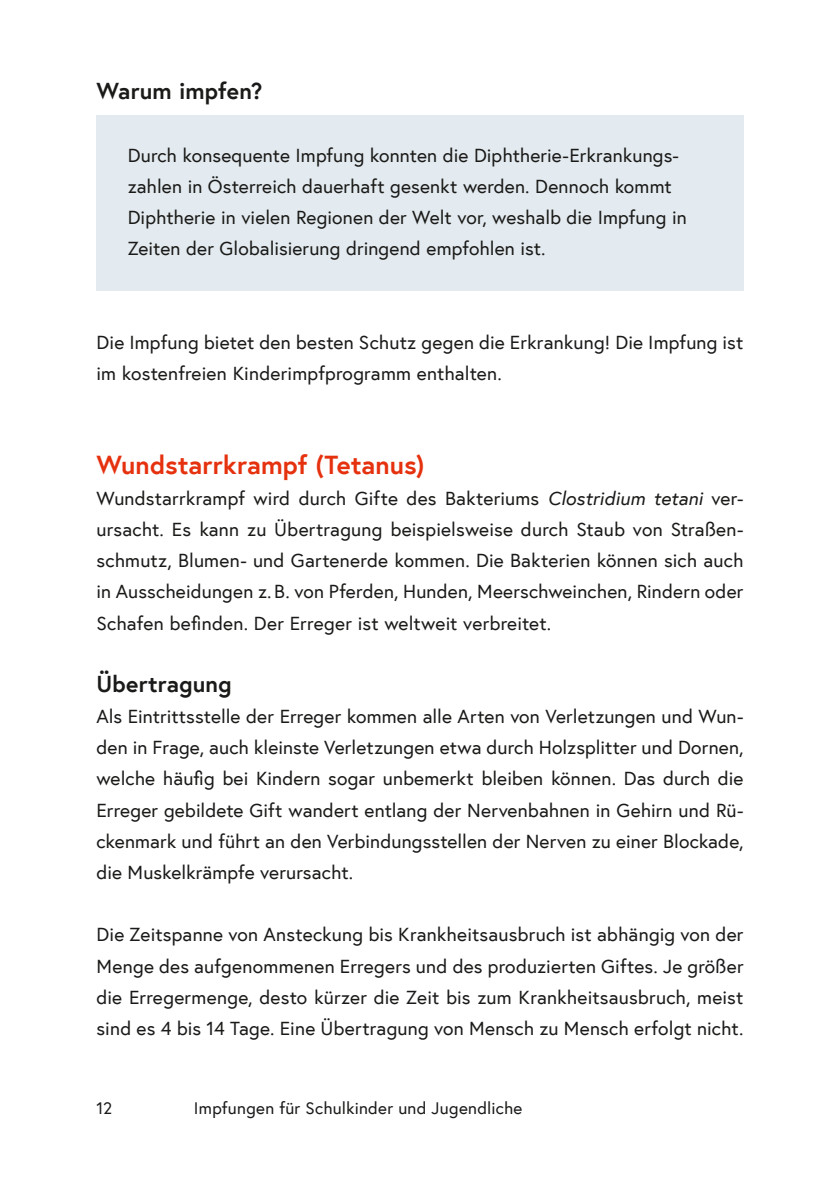
<style>
.page{position:relative;width:840px;height:1191px;background:#fff}
.page>*{position:absolute;margin:0;border:0;box-sizing:border-box;transform-origin:0 0}
.h3_Impf-Art{font:700 26px "Europa Austria";letter-spacing:.005em;color:#e5310e}
.h4_Impf-Uebertragung{font:700 23px "Europa Austria";letter-spacing:.01em;color:#1a1a18}
.p_Abstand_danach{font:19.2px/31.2px "Europa Austria";letter-spacing:.01em;color:#1a1a18;text-align:justify}
.Infobox_p_Infobox_ohne_h_nach_H{font:19.2px/31.2px "Europa Austria";letter-spacing:.005em;color:#1a1a18}
.t1{font:17px "Europa Austria";letter-spacing:.015em;color:#1a1a18}
.s1{font-style:italic}
</style>
<div class="page">
<div style="left:96px;top:115px;width:647px;height:175px;background:#e4ebf0"></div>
<h4 class="h4_Impf-Uebertragung" style="left:96px;top:75px;width:167px">Warum impfen?</h4>
<p class="Infobox_p_Infobox_ohne_h_nach_H" style="left:128px;top:139px;width:560px">Durch konsequente Impfung konnten die Diphtherie-Erkrankungs&shy;zahlen in Österreich dauerhaft gesenkt werden. Dennoch kommt Diphtherie in vielen Regionen der Welt vor, weshalb die Impfung in Zeiten der Globalisierung dringend empfohlen ist.</p>
<p class="p_Abstand_danach" style="left:96px;top:326px;width:648px">Die Impfung bietet den besten Schutz gegen die Erkrankung! Die Impfung ist im kostenfreien Kinderimpfprogramm enthalten.</p>
<h3 class="h3_Impf-Art" style="left:96px;top:447px;width:329px">Wundstarrkrampf (Tetanus)</h3>
<p class="p_Abstand_danach" style="left:96px;top:482px;width:648px">Wundstarrkrampf wird durch Gifte des Bakteriums <span class="s1">Clostridium tetani</span> ver&shy;ursacht. Es kann zu Übertragung beispielsweise durch Staub von Straßen&shy;schmutz, Blumen- und Gartenerde kommen. Die Bakterien können sich auch in Ausscheidungen z. B. von Pferden, Hunden, Meerschweinchen, Rindern oder Schafen befinden. Der Erreger ist weltweit verbreitet.</p>
<h4 class="h4_Impf-Uebertragung" style="left:96px;top:668px;width:136px">Übertragung</h4>
<p class="p_Abstand_danach" style="left:96px;top:700px;width:648px">Als Eintrittsstelle der Erreger kommen alle Arten von Verletzungen und Wun&shy;den in Frage, auch kleinste Verletzungen etwa durch Holzsplitter und Dornen, welche häufig bei Kindern sogar unbemerkt bleiben können. Das durch die Erreger gebildete Gift wandert entlang der Nervenbahnen in Gehirn und Rü&shy;ckenmark und führt an den Verbindungsstellen der Nerven zu einer Blockade, die Muskelkrämpfe verursacht.</p>
<p class="p_Abstand_danach" style="left:96px;top:918px;width:648px">Die Zeitspanne von Ansteckung bis Krankheitsausbruch ist abhängig von der Menge des aufgenommenen Erregers und des produzierten Giftes. Je größer die Erregermenge, desto kürzer die Zeit bis zum Krankheitsausbruch, meist sind es 4 bis 14 Tage. Eine Übertragung von Mensch zu Mensch erfolgt nicht.</p>
<p class="t1" style="left:96px;top:1096px;width:17px">12</p>
<p class="t1" style="left:194px;top:1096px;width:330px">Impfungen für Schulkinder und Jugendliche</p>
</div>
